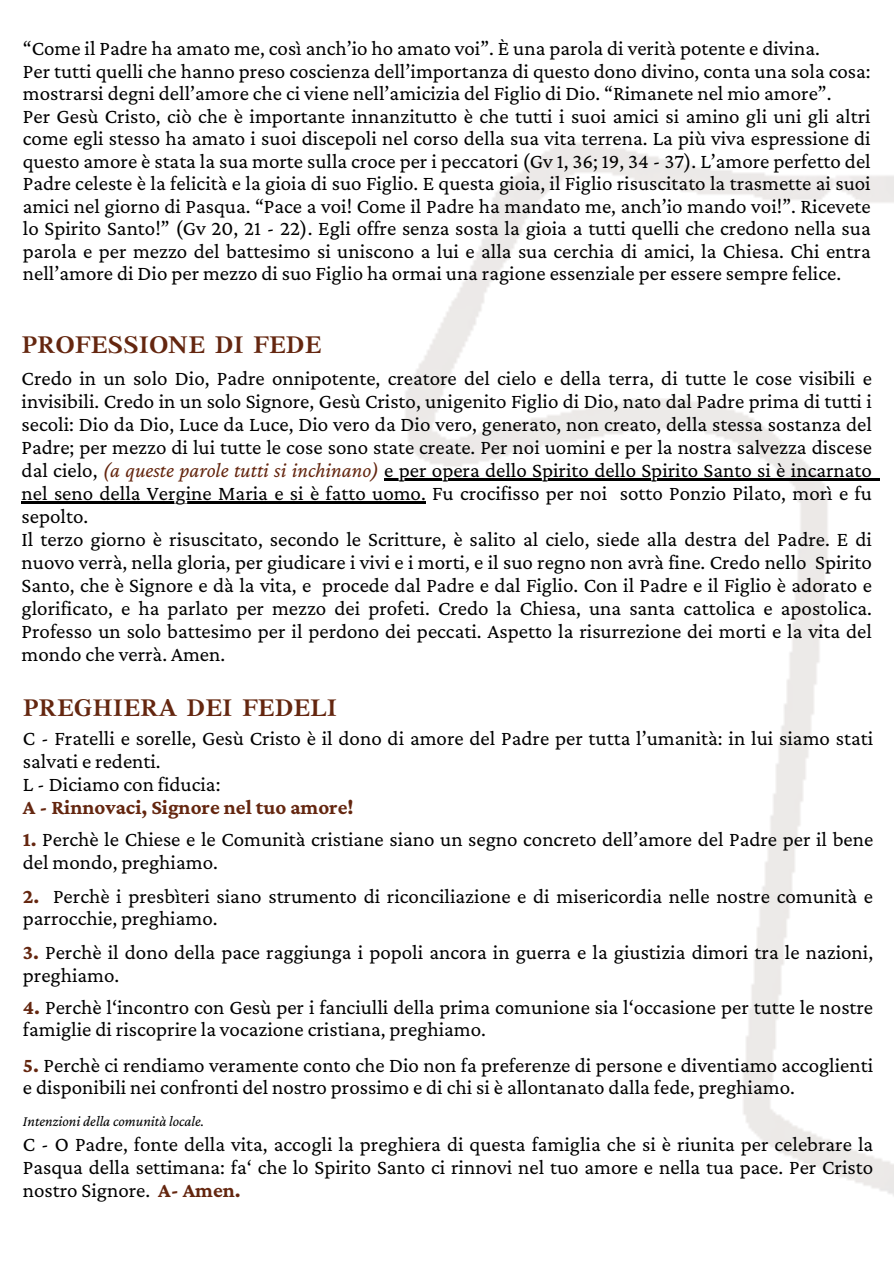
<style>
.page{position:relative;width:894px;height:1264px;background:#fff}
.page>*{position:absolute;margin:0;border:0;box-sizing:border-box;transform-origin:0 0}
.t1{font:700 24px "GFS Artemisia";color:#64260f}
.t2{font:21px/23px "Crimson Pro";color:#000}
.t3{font:italic 15px "Crimson Pro";color:#000}
.s1{font-style:italic;color:#64260f}
.s2{font-weight:700;color:#64260f}
</style>
<div class="page">
<img style="left:388px;top:143px;width:505px;height:1051px">
<hr style="left:384px;top:478px;width:487px;height:2px;background:#000">
<svg style="left:871px;top:478px;width:8px;height:2px"></svg>
<hr style="left:22px;top:501px;width:404px;height:2px;background:#000">
<h2 class="t2" style="left:23px;top:37px;width:849px;line-height:22.5px">“Come il Padre ha amato me, così anch’io ho amato voi”. È una parola di verità potente e divina.<br>Per tutti quelli che hanno preso coscienza dell’importanza di questo dono divino, conta una sola cosa: mostrarsi degni dell’amore che ci viene nell’amicizia del Figlio di Dio. “Rimanete nel mio amore”.<br>Per Gesù Cristo, ciò che è importante innanzitutto è che tutti i suoi amici si amino gli uni gli altri come egli stesso ha amato i suoi discepoli nel corso della sua vita terrena. La più viva espressione di questo amore è stata la sua morte sulla croce per i peccatori (Gv 1, 36; 19, 34 - 37). L’amore perfetto del Padre celeste è la felicità e la gioia di suo Figlio. E questa gioia, il Figlio risuscitato la trasmette ai suoi amici nel giorno di Pasqua. “Pace a voi! Come il Padre ha mandato me, anch’io mando voi!”. Ricevete lo Spirito Santo!” (Gv 20, 21 - 22). Egli offre senza sosta la gioia a tutti quelli che credono nella sua parola e per mezzo del battesimo si uniscono a lui e alla sua cerchia di amici, la Chiesa. Chi entra nell’amore di Dio per mezzo di suo Figlio ha ormai una ragione essenziale per essere sempre felice.</h2>
<p class="t1" style="left:22px;top:335px;width:301px">PROFESSIONE DI FEDE</p>
<h1 class="t2" style="left:22px;top:366px;width:851px;text-align:justify">Credo in un solo Dio, Padre onnipotente, creatore del cielo e della terra, di tutte le cose visibili e invisibili. Credo in un solo Signore, Gesù Cristo, unigenito Figlio di Dio, nato dal Padre prima di tutti i secoli: Dio da Dio, Luce da Luce, Dio vero da Dio vero, generato, non creato, della stessa sostanza del Padre; per mezzo di lui tutte le cose sono state create. Per noi uomini e per la nostra salvezza discese dal cielo, <span class="s1">(a queste parole tutti si inchinano)</span> e per opera dello Spirito dello Spirito Santo si è incarnato</h1>
<h1 class="t2" style="left:22px;top:481px;width:851px">nel seno della Vergine Maria e si è fatto uomo. Fu crocifisso per noi sotto Ponzio Pilato, morì e fu sepolto.<br>Il terzo giorno è risuscitato, secondo le Scritture, è salito al cielo, siede alla destra del Padre. E di nuovo verrà, nella gloria, per giudicare i vivi e i morti, e il suo regno non avrà fine. Credo nello Spirito Santo, che è Signore e dà la vita, e procede dal Padre e dal Figlio. Con il Padre e il Figlio è adorato e glorificato, e ha parlato per mezzo dei profeti. Credo la Chiesa, una santa cattolica e apostolica.<br>Professo un solo battesimo per il perdono dei peccati. Aspetto la risurrezione dei morti e la vita del mondo che verrà. Amen.</h1>
<h2 class="t1" style="left:23px;top:698px;width:315px">PREGHIERA DEI FEDELI</h2>
<h2 class="t2" style="left:23px;top:726px;width:851px">C - Fratelli e sorelle, Gesù Cristo è il dono di amore del Padre per tutta l’umanità: in lui siamo stati salvati e redenti.<br>L - Diciamo con fiducia:<br><span class="s2">A - Rinnovaci, Signore nel tuo amore!</span></h2>
<h2 class="t2" style="left:23px;top:828px;width:851px;line-height:22.5px"><span class="s2">1.</span> Perchè le Chiese e le Comunità cristiane siano un segno concreto dell’amore del Padre per il bene del mondo, preghiamo.</h2>
<h2 class="t2" style="left:23px;top:884px;width:851px;line-height:22.5px"><span class="s2">2.</span> Perchè i presbìteri siano strumento di riconciliazione e di misericordia nelle nostre comunità e parrocchie, preghiamo.</h2>
<h2 class="t2" style="left:23px;top:940px;width:851px;line-height:22.5px"><span class="s2">3.</span> Perchè il dono della pace raggiunga i popoli ancora in guerra e la giustizia dimori tra le nazioni, preghiamo.</h2>
<h2 class="t2" style="left:23px;top:995px;width:851px;line-height:22.5px"><span class="s2">4.</span> Perchè l‘incontro con Gesù per i fanciulli della prima comunione sia l‘occasione per tutte le nostre famiglie di riscoprire la vocazione cristiana, preghiamo.</h2>
<p class="t2" style="left:23px;top:1053px;width:851px;line-height:22.5px"><span class="s2">5.</span> Perchè ci rendiamo veramente conto che Dio non fa preferenze di persone e diventiamo accoglienti e disponibili nei confronti del nostro prossimo e di chi si è allontanato dalla fede, preghiamo.</p>
<h2 class="t3" style="left:23px;top:1112px;width:183px">Intenzioni della comunità locale.</h2>
<p class="t2" style="left:23px;top:1132px;width:851px;text-align:justify">C - O Padre, fonte della vita, accogli la preghiera di questa famiglia che si è riunita per celebrare la Pasqua della settimana: fa‘ che lo Spirito Santo ci rinnovi nel tuo amore e nella tua pace. Per Cristo nostro Signore. <span class="s2">A- Amen.</span></p>
</div>
